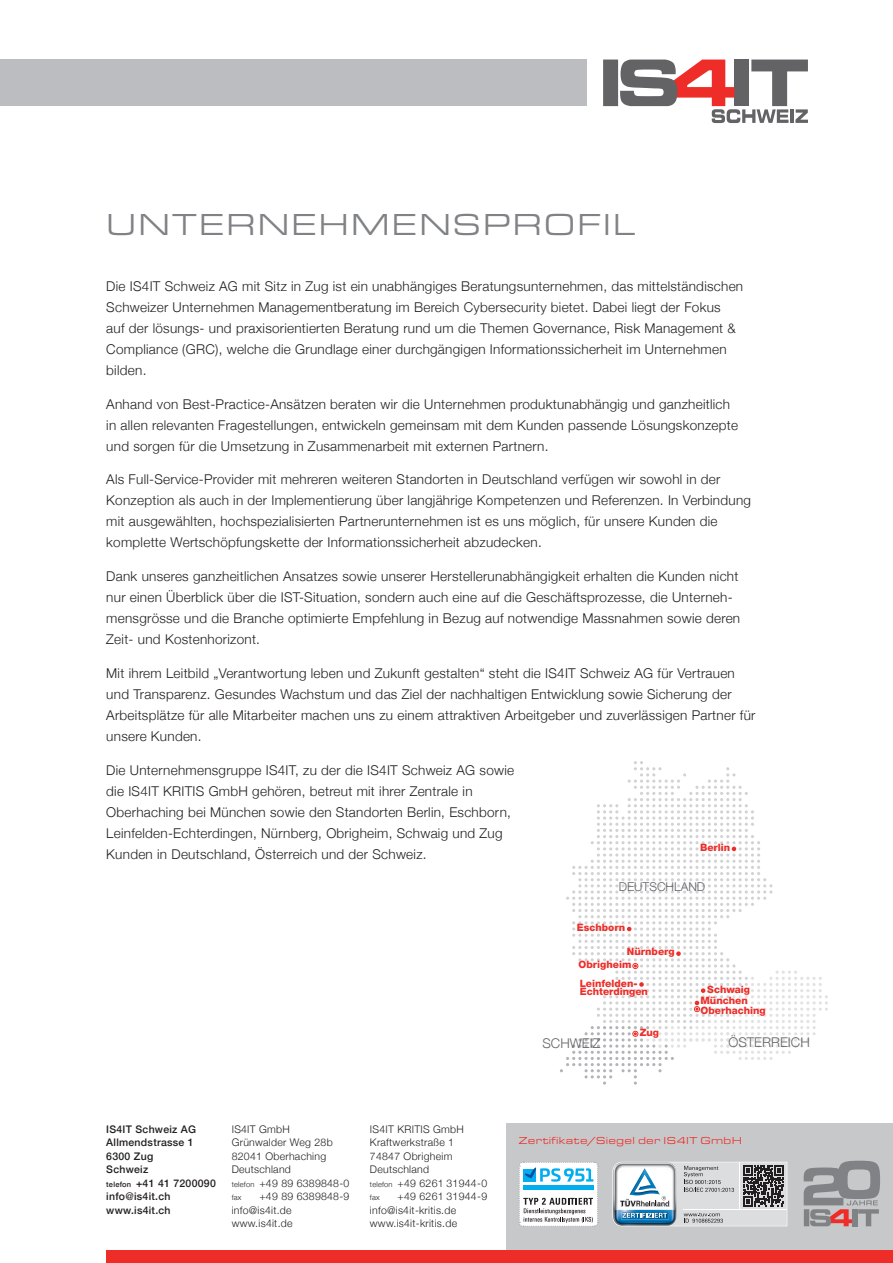
<style>
.page{position:relative;width:893px;height:1263px;background:#fff}
.page>*{position:absolute;margin:0;border:0;box-sizing:border-box;transform-origin:0 0}
.t1{font:31.5px "Eurostile Ext";letter-spacing:.05em;color:#808285}
.t2{font:300 13.5px/21px "Helvetica Neue";letter-spacing:.02em;color:#231f20}
.t3{font:300 13.35px "Helvetica Neue";color:#636366}
.t4{font:300 12.15px "Helvetica Neue";color:#636366}
.t5{font:300 10.5px/13.5px "Helvetica Neue";letter-spacing:.025em;color:#231f20}
.t6{font:500 10.5px/13.5px "Helvetica Neue";letter-spacing:.025em;color:#231f20}
.t7{font:10.5px "Eurostile Ext";letter-spacing:.025em;color:#ee2d28}
.t8{font:800 10.2px/9.3px "Helvetica Neue";color:#ee2d28}
.t9{font:300 7.5px "Helvetica Neue";letter-spacing:.025em;color:#231f20}
.s1{font-size:7.5px}
</style>
<div class="page">
<div style="left:506px;top:1123px;width:387px;height:133px;background:#c7c8ca"></div>
<svg style="left:612px;top:1162px;width:175px;height:64px;background:#b3bbc1"></svg>
<svg style="left:519px;top:1162px;width:80px;height:65px;background:#bed9e5"></svg>
<svg style="left:804px;top:1161px;width:76px;height:65px"></svg>
<div style="left:603px;top:60px;width:15px;height:46px;background:#636366"></div>
<svg style="left:620px;top:60px;width:188px;height:63px"></svg>
<svg style="left:560px;top:761px;width:268px;height:323px"></svg>
<div style="left:0;top:60px;width:587px;height:46px;background:#bcbdc0"></div>
<div style="left:106px;top:1250px;width:787px;height:13px;background:#ee2d28"></div>
<h1 class="t1" style="left:106px;top:202px;width:531px">UNTERNEHMENSPROFIL</h1>
<p class="t2" style="left:106px;top:275px;width:638px">Die IS4IT Schweiz AG mit Sitz in Zug ist ein unabhängiges Beratungsunternehmen, das mittelständischen Schweizer Unternehmen Managementberatung im Bereich Cybersecurity bietet. Dabei liegt der Fokus<br>auf der lösungs- und praxisorientierten Beratung rund um die Themen Governance, Risk Management &amp; Compliance (GRC), welche die Grundlage einer durchgängigen Informationssicherheit im Unternehmen bilden.</p>
<p class="t2" style="left:106px;top:392px;width:633px">Anhand von Best-Practice-Ansätzen beraten wir die Unternehmen produktunabhängig und ganzheitlich in allen relevanten Fragestellungen, entwickeln gemeinsam mit dem Kunden passende Lösungskonzepte und sorgen für die Umsetzung in Zusammenarbeit mit externen Partnern.</p>
<p class="t2" style="left:106px;top:468px;width:646px">Als Full-Service-Provider mit mehreren weiteren Standorten in Deutschland verfügen wir sowohl in der Konzeption als auch in der Implementierung über langjährige Kompetenzen und Referenzen. In Verbindung mit ausgewählten, hochspezialisierten Partnerunternehmen ist es uns möglich, für unsere Kunden die komplette Wertschöpfungskette der Informationssicherheit abzudecken.</p>
<p class="t2" style="left:106px;top:565px;width:635px">Dank unseres ganzheitlichen Ansatzes sowie unserer Herstellerunabhängigkeit erhalten die Kunden nicht nur einen Überblick über die IST-Situation, sondern auch eine auf die Geschäftsprozesse, die Unterneh&shy;mensgrösse und die Branche optimierte Empfehlung in Bezug auf notwendige Massnahmen sowie deren Zeit- und Kostenhorizont.</p>
<p class="t2" style="left:106px;top:662px;width:651px">Mit ihrem Leitbild „Verantwortung leben und Zukunft gestalten“ steht die IS4IT Schweiz AG für Vertrauen und Transparenz. Gesundes Wachstum und das Ziel der nachhaltigen Entwicklung sowie Sicherung der Arbeitsplätze für alle Mitarbeiter machen uns zu einem attraktiven Arbeitgeber und zuverlässigen Partner für unsere Kunden.</p>
<p class="t2" style="left:106px;top:758px;width:409px">Die Unternehmensgruppe IS4IT, zu der die IS4IT Schweiz AG sowie die IS4IT KRITIS GmbH gehören, betreut mit ihrer Zentrale in Oberhaching bei München sowie den Standorten Berlin, Eschborn, Leinfelden-Echterdingen, Nürnberg, Obrigheim, Schwaig und Zug Kunden in Deutschland, Österreich und der Schweiz.</p>
<p class="t8" style="left:700px;top:842px;width:32px">Berlin</p>
<p class="t4" style="left:619px;top:876px;width:88px">DEUTSCHLAND</p>
<p class="t8" style="left:577px;top:922px;width:50px">Eschborn</p>
<p class="t8" style="left:579px;top:959px;width:54px">Obrigheim</p>
<p class="t8" style="left:627px;top:947px;width:49px">Nürnberg</p>
<p class="t8" style="left:580px;top:979px;width:70px;line-height:7.9px">Leinfelden-<br>Echterdingen</p>
<p class="t8" style="left:707px;top:984px;width:44px">Schwaig</p>
<p class="t8" style="left:701px;top:996px;width:67px">München<br>Oberhaching</p>
<p class="t8" style="left:640px;top:1027px;width:21px">Zug</p>
<p class="t3" style="left:543px;top:1033px;width:60px">SCHWEIZ</p>
<p class="t3" style="left:728px;top:1031px;width:83px">ÖSTERREICH</p>
<p class="t6" style="left:106px;top:1121px;width:111px">IS4IT Schweiz AG<br>Allmendstrasse 1<br>6300 Zug<br>Schweiz<br><span class="s1">telefon</span> +41 41 7200090 info@is4it.ch www.is4it.ch</p>
<p class="t5" style="left:232px;top:1121px;width:119px">IS4IT GmbH<br>Grünwalder Weg 28b<br>82041 Oberhaching<br>Deutschland<br><span class="s1">telefon</span> +49 89 6389848-0</p>
<p class="t5" style="left:232px;top:1189px;width:119px;text-indent:28px">+49 89 6389848-9 info@is4it.de www.is4it.de</p>
<p class="t9" style="left:232px;top:1191px;width:11px">fax</p>
<p class="t5" style="left:370px;top:1121px;width:119px">IS4IT KRITIS GmbH<br>Kraftwerkstraße 1<br>74847 Obrigheim<br>Deutschland<br><span class="s1">telefon</span> +49 6261 31944-0</p>
<p class="t9" style="left:370px;top:1191px;width:11px">fax</p>
<p class="t5" style="left:370px;top:1189px;width:119px;text-indent:28px">+49 6261 31944-9 info@is4it-kritis.de www.is4it-kritis.de</p>
<p class="t7" style="left:519px;top:1133px;width:225px">Zertifikate/Siegel der IS4IT GmbH</p>
</div>
